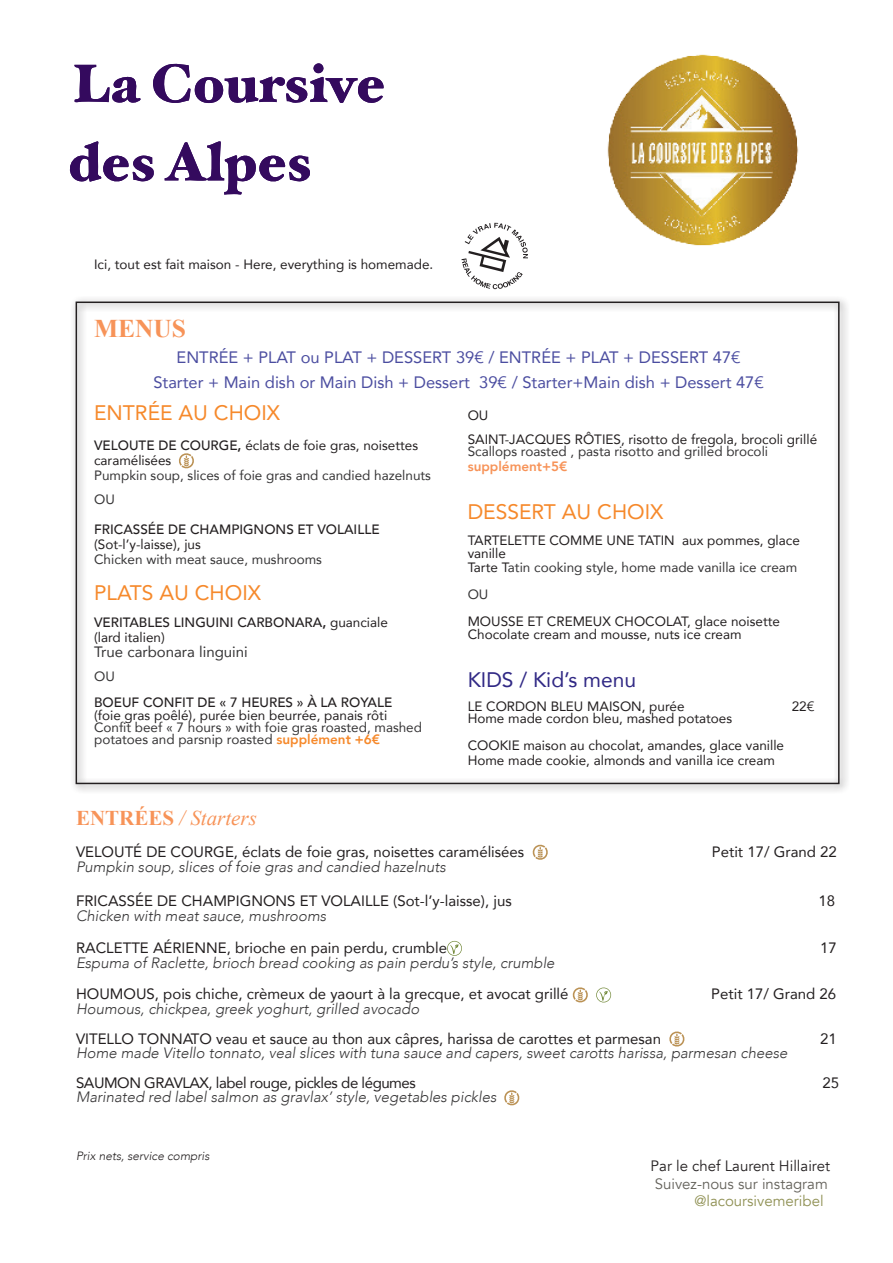
<style>
.page{position:relative;width:893px;height:1263px;background:#fff}
.page>*{position:absolute;margin:0;border:0;box-sizing:border-box;transform-origin:0 0}
.t1{font:700 25.5px "Times New Roman";color:#f79358}
.t2{font:21px "Avenir";color:#f6892b}
.t3{font:italic 21px "Times New Roman";color:#f79358}
.t4{font:21px "Avenir";color:#312985}
.t5{font:16.5px/25.2px "Avenir";color:#4b4da0;text-align:center}
.t6{font:italic 300 15px "Avenir";color:#363536}
.t7{font:15px "Avenir";color:#231f20}
.t8{font:15px "Avenir";letter-spacing:-.03em;color:#231f20}
.t9{font:15px "Avenir";color:#231f20}
.t10{font:15px "Avenir";color:#64625b}
.t11{font:15px "Avenir";color:#363536}
.t12{font:15px "Avenir";color:#8f9053}
.t13{font:13.5px/13.5px "Avenir";color:#231f20}
.t14{font:13.5px/24px "Avenir";color:#363536}
.t15{font:500 13.5px/15px "Avenir";color:#231f20}
.t16{font:800 13.5px "Avenir";color:#f79358}
.t17{font:italic 300 12px "Avenir";color:#231f20}
.s1{font-weight:500}
.s2{font-weight:800}
.s3{font-weight:400}
.s4{font-weight:800;color:#f6892b}
.s5{color:#363536}
.s6{font-weight:700;font-style:normal}
</style>
<div class="page">
<svg style="left:532px;top:844px;width:16px;height:16px"></svg>
<svg style="left:447px;top:941px;width:15px;height:15px"></svg>
<svg style="left:572px;top:987px;width:16px;height:16px"></svg>
<svg style="left:596px;top:987px;width:15px;height:16px"></svg>
<svg style="left:669px;top:1031px;width:16px;height:16px"></svg>
<svg style="left:504px;top:1090px;width:16px;height:16px"></svg>
<div style="left:76px;top:302px;width:764px;height:482px;border:2px solid #231f20"></div>
<svg style="left:179px;top:453px;width:15px;height:16px"></svg>
<img style="left:607px;top:54px;width:192px;height:192px">
<svg style="left:69px;top:63px;width:315px;height:132px"></svg>
<svg style="left:461px;top:223px;width:67px;height:66px"></svg>
<p class="t13" style="left:94px;top:258px;width:341px">Ici, tout est fait maison - Here, everything is homemade.</p>
<h1 class="t1" style="left:94px;top:311px;width:94px">MENUS</h1>
<p class="t5" style="left:153px;top:344px;width:612px">ENTRÉE + PLAT ou PLAT + DESSERT 39€ / ENTRÉE + PLAT + DESSERT 47€<br>Starter + Main dish or Main Dish + Dessert 39€ / Starter+Main dish + Dessert 47€</p>
<h2 class="t2" style="left:94px;top:396px;width:187px">ENTRÉE AU CHOIX</h2>
<p class="t13" style="left:94px;top:438px;width:326px;line-height:15px"><span class="s1">VELOUTE DE COURGE</span><span class="s2">,</span> éclats de foie gras, noisettes caramélisées</p>
<p class="t14" style="left:94px;top:463px;width:338px">Pumpkin soup, slices of foie gras and candied hazelnuts<br>OU</p>
<p class="t15" style="left:94px;top:521px;width:287px">FRICASSÉE DE CHAMPIGNONS ET VOLAILLE</p>
<p class="t13" style="left:94px;top:537px;width:108px">(Sot-l’y-laisse), jus</p>
<p class="t14" style="left:94px;top:547px;width:229px">Chicken with meat sauce, mushrooms</p>
<h2 class="t2" style="left:94px;top:576px;width:168px">PLATS AU CHOIX</h2>
<p class="t15" style="left:94px;top:614px;width:295px">VERITABLES LINGUINI CARBONARA<span class="s2">,</span> <span class="s3">guanciale (lard italien)</span></p>
<p class="t11" style="left:94px;top:640px;width:155px">True carbonara linguini</p>
<p class="t14" style="left:94px;top:664px;width:22px">OU</p>
<p class="t15" style="left:94px;top:694px;width:300px">BOEUF CONFIT DE « 7 HEURES » À LA ROYALE</p>
<p class="t13" style="left:94px;top:708px;width:295px">(foie gras poêlé), purée bien beurrée, panais rôti</p>
<p class="t14" style="left:94px;top:721px;width:329px;line-height:12px">Confit beef « 7 hours » with foie gras roasted, mashed potatoes and parsnip roasted <span class="s4">supplément +6€</span></p>
<p class="t13" style="left:468px;top:403px;width:351px;line-height:24px">OU<br>SAINT-JACQUES RÔTIES, risotto de fregola, brocoli grillé</p>
<p class="t14" style="left:468px;top:439px;width:302px">Scallops roasted , pasta risotto and grilled brocoli</p>
<p class="t16" style="left:468px;top:456px;width:101px">supplément+5€</p>
<h2 class="t2" style="left:468px;top:495px;width:197px">DESSERT AU CHOIX</h2>
<p class="t13" style="left:468px;top:533px;width:334px">TARTELETTE COMME UNE TATIN aux pommes, glace vanille<br>Tarte T<span class="s5">atin cooking style, home made vanilla ice cream</span></p>
<p class="t14" style="left:468px;top:582px;width:22px">OU</p>
<p class="t13" style="left:468px;top:614px;width:314px">MOUSSE ET CREMEUX CHOCOLAT, glace noisette<br>Chocolate cream and mousse, nuts ice cream</p>
<h2 class="t4" style="left:468px;top:663px;width:170px">KIDS / Kid’s menu</h2>
<p class="t13" style="left:468px;top:699px;width:218px">LE CORDON BLEU MAISON, purée</p>
<p class="t13" style="left:792px;top:699px;width:24px">22€</p>
<p class="t13" style="left:468px;top:705px;width:318px;line-height:27px">Home made cordon bleu, mashed potatoes<br>COOKIE maison au chocolat, amandes, glace vanille</p>
<p class="t13" style="left:468px;top:753px;width:309px">Home made cookie, almonds and vanilla ice cream</p>
<h2 class="t3" style="left:76px;top:803px;width:182px"><span class="s6">ENTRÉES</span> / Starters</h2>
<p class="t7" style="left:76px;top:839px;width:450px">VELOUTÉ DE COURGE, éclats de foie gras, noisettes caramélisées</p>
<p class="t7" style="left:712px;top:839px;width:127px">Petit 17/ Grand 22</p>
<p class="t6" style="left:76px;top:857px;width:371px">Pumpkin soup, slices of foie gras and candied hazelnuts</p>
<p class="t7" style="left:76px;top:889px;width:437px">FRICASSÉE DE CHAMPIGNONS ET VOLAILLE (Sot-l’y-laisse), jus</p>
<p class="t7" style="left:819px;top:889px;width:18px">18</p>
<p class="t6" style="left:76px;top:907px;width:252px">Chicken with meat sauce, mushrooms</p>
<p class="t7" style="left:76px;top:935px;width:372px">RACLETTE AÉRIENNE, brioche en pain perdu, crumble</p>
<p class="t7" style="left:820px;top:935px;width:18px">17</p>
<p class="t6" style="left:76px;top:953px;width:480px">Espuma of Raclette, brioch bread cooking as pain perdu’s style, crumble</p>
<p class="t7" style="left:76px;top:982px;width:494px">HOUMOUS, pois chiche, crèmeux de yaourt à la grecque, et avocat grillé</p>
<p class="t7" style="left:711px;top:982px;width:127px">Petit 17/ Grand 26</p>
<p class="t6" style="left:76px;top:1000px;width:345px">Houmous, chickpea, greek yoghurt, grilled avocado</p>
<p class="t7" style="left:76px;top:1026px;width:586px">VITELLO TONNATO veau et sauce au thon aux câpres, harissa de carottes et parmesan</p>
<p class="t7" style="left:820px;top:1026px;width:18px">21</p>
<p class="t6" style="left:76px;top:1044px;width:713px">Home made Vitello tonnato, veal slices with tuna sauce and capers, sweet carotts harissa, parmesan cheese</p>
<p class="t8" style="left:76px;top:1070px;width:341px">SAUMON GRAVLAX, label rouge, pickles de légumes</p>
<p class="t7" style="left:823px;top:1070px;width:18px">25</p>
<p class="t6" style="left:76px;top:1088px;width:422px">Marinated red label salmon as gravlax’ style, vegetables pickles</p>
<p class="t17" style="left:76px;top:1148px;width:135px">Prix nets, service compris</p>
<p class="t9" style="left:651px;top:1157px;width:181px">Par le chef Laurent Hillairet</p>
<p class="t10" style="left:655px;top:1175px;width:175px">Suivez-nous sur instagram</p>
<p class="t12" style="left:694px;top:1192px;width:131px">@lacoursivemeribel</p>
</div>
